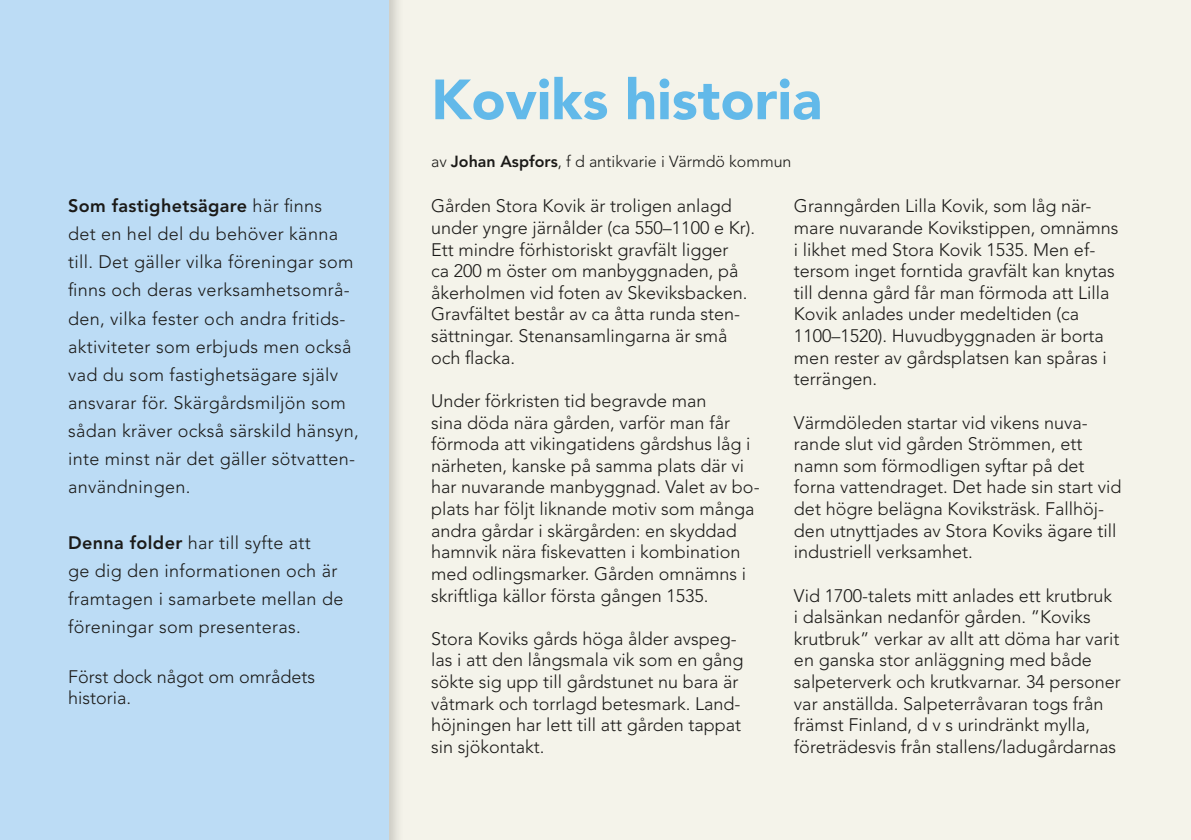
<style>
.page{position:relative;width:1191px;height:840px;background:#fff}
.page>*{position:absolute;margin:0;border:0;box-sizing:border-box;transform-origin:0 0}
.t1{font:900 56px "Avenir";color:#62b9e9}
.t2{font:300 18px/21.6px "Avenir";color:#1b1a18}
.t3{font:300 18px/28px "Avenir";letter-spacing:.02em;color:#1b1a18}
.t4{font:300 16px "Avenir";color:#1b1a18}
.s1{font-weight:800}
</style>
<div class="page">
<div style="left:388px;top:0;width:803px;height:839px;background:#f4f3ea"></div>
<div style="left:0;top:0;width:405px;height:839px;background:#1b1a18;opacity:.2"></div>
<div style="left:0;top:0;width:388px;height:839px;background:#bcdcf5"></div>
<p class="t3" style="left:68px;top:192px;width:292px"><span class="s1">Som fastighetsägare</span> här finns<br>det en hel del du behöver känna till. Det gäller vilka föreningar som finns och deras verksamhetsområ&shy;den, vilka fester och andra fritids&shy;aktiviteter som erbjuds men också vad du som fastighetsägare själv ansvarar för. Skärgårdsmiljön som sådan kräver också särskild hänsyn, inte minst när det gäller sötvatten&shy;användningen.</p>
<p class="t3" style="left:68px;top:528px;width:277px"><span class="s1">Denna folder</span> har till syfte att<br>ge dig den informationen och är framtagen i samarbete mellan de föreningar som presenteras.</p>
<p class="t2" style="left:68px;top:665px;width:249px">Först dock något om områdets historia.</p>
<h1 class="t1" style="left:431px;top:66px;width:392px">Koviks historia</h1>
<p class="t4" style="left:431px;top:152px;width:362px">av <span class="s1">Johan Aspfors</span>, f d antikvarie i Värmdö kommun</p>
<p class="t2" style="left:431px;top:195px;width:326px">Gården Stora Kovik är troligen anlagd under yngre järnålder (ca 550–1100 e Kr).<br>Ett mindre förhistoriskt gravfält ligger<br>ca 200 m öster om manbyggnaden, på åkerholmen vid foten av Skeviksbacken.<br>Gravfältet består av ca åtta runda sten&shy;sättningar. Stenansamlingarna är små och flacka.</p>
<p class="t2" style="left:431px;top:389px;width:330px">Under förkristen tid begravde man<br>sina döda nära gården, varför man får förmoda att vikingatidens gårdshus låg i närheten, kanske på samma plats där vi har nuvarande manbyggnad. Valet av bo&shy;plats har följt liknande motiv som många andra gårdar i skärgården: en skyddad hamnvik nära fiskevatten i kombination med odlingsmarker. Gården omnämns i skriftliga källor första gången 1535.</p>
<p class="t2" style="left:431px;top:627px;width:314px">Stora Koviks gårds höga ålder avspeg&shy;las i att den långsmala vik som en gång sökte sig upp till gårdstunet nu bara är våtmark och torrlagd betesmark. Land&shy;höjningen har lett till att gården tappat sin sjökontakt.</p>
<p class="t2" style="left:794px;top:195px;width:326px">Granngården Lilla Kovik, som låg när&shy;mare nuvarande Kovikstippen, omnämns i likhet med Stora Kovik 1535. Men ef&shy;tersom inget forntida gravfält kan knytas till denna gård får man förmoda att Lilla Kovik anlades under medeltiden (ca 1100–1520). Huvudbyggnaden är borta men rester av gårdsplatsen kan spåras i terrängen.</p>
<p class="t2" style="left:794px;top:411px;width:329px">Värmdöleden startar vid vikens nuva&shy;rande slut vid gården Strömmen, ett namn som förmodligen syftar på det forna vattendraget. Det hade sin start vid det högre belägna Koviksträsk. Fallhöj&shy;den utnyttjades av Stora Koviks ägare till industriell verksamhet.</p>
<p class="t2" style="left:794px;top:584px;width:328px">Vid 1700-talets mitt anlades ett krutbruk<br>i dalsänkan nedanför gården. ”Koviks krutbruk” verkar av allt att döma har varit en ganska stor anläggning med både salpeterverk och krutkvarnar. 34 personer var anställda. Salpeterråvaran togs från främst Finland, d v s urindränkt mylla, företrädesvis från stallens/ladugårdarnas</p>
</div>
